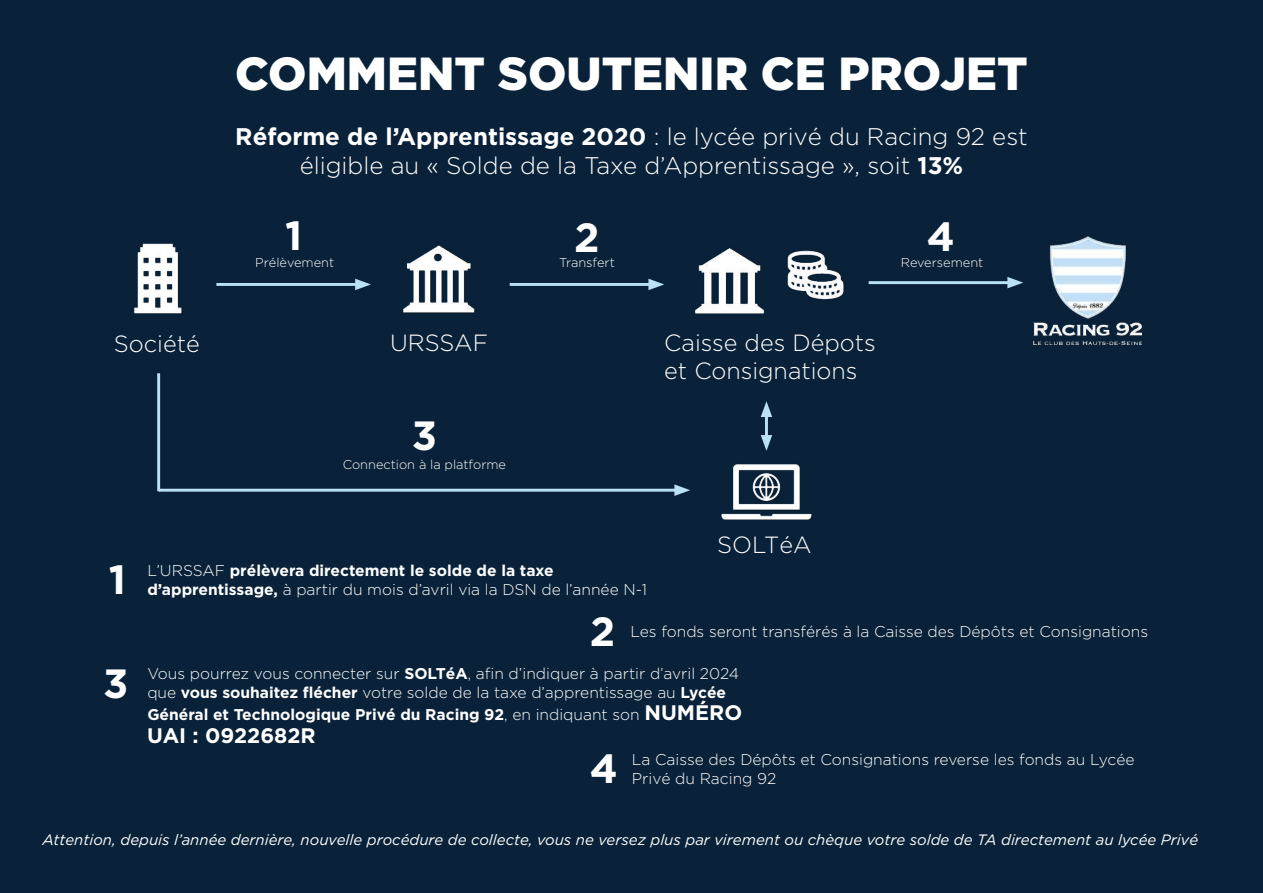
<style>
.page{position:relative;width:1263px;height:893px;background:#092239}
.page>*{position:absolute;margin:0;border:0;box-sizing:border-box;transform-origin:0 0}
.t1{font:900 46.35px "Gotham";color:#fff}
.t2{font:700 40.8px "Gotham";color:#fff}
.t3{font:300 24px/28.8px "Gotham";color:#fff;text-align:center}
.t4{font:300 23.4px/28px "Gotham";color:#fff}
.t5{font:700 21px "Gotham";color:#fff}
.t6{font:300 15.6px/18.8px "Gotham";color:#fff}
.t7{font:700 15.6px/18.8px "Gotham";color:#fff}
.t8{font:italic 15px "Gotham";color:#fff}
.t9{font:300 12.75px "Gotham";color:#fff}
.s1{font-weight:700}
.s2{font-weight:300}
.s3{font-size:21px}
</style>
<div class="page">
<img style="left:134px;top:243px;width:48px;height:71px">
<img style="left:403px;top:245px;width:72px;height:68px">
<img style="left:695px;top:248px;width:149px;height:66px">
<img style="left:721px;top:464px;width:91px;height:56px">
<img style="left:1033px;top:236px;width:108px;height:109px">
<hr style="left:216px;top:283px;width:145px;height:3px;background:#bbe1f6">
<svg style="left:355px;top:279px;width:16px;height:11px"></svg>
<hr style="left:510px;top:283px;width:144px;height:3px;background:#bbe1f6">
<svg style="left:648px;top:279px;width:16px;height:11px"></svg>
<hr style="left:869px;top:281px;width:144px;height:3px;background:#bbe1f6">
<svg style="left:1007px;top:277px;width:16px;height:11px"></svg>
<hr style="left:159px;top:489px;width:521px;height:3px;background:#bbe1f6">
<svg style="left:674px;top:484px;width:16px;height:12px"></svg>
<hr style="left:765px;top:411px;width:3px;height:30px;background:#bbe1f6">
<svg style="left:761px;top:435px;width:11px;height:16px"></svg>
<svg style="left:761px;top:401px;width:11px;height:16px"></svg>
<hr style="left:157px;top:373px;width:3px;height:118px;background:#bbe1f6">
<h1 class="t1" style="left:235px;top:47px;width:794px">COMMENT SOUTENIR CE PROJET</h1>
<h3 class="t3" style="left:235px;top:122px;width:794px"><span class="s1">Réforme de l’Apprentissage 2020</span> : le lycée privé du Racing 92 est éligible au « Solde de la Taxe d’Apprentissage », soit <span class="s1">13%</span></h3>
<h2 class="t2" style="left:285px;top:212px;width:19px">1</h2>
<h2 class="t2" style="left:574px;top:214px;width:27px">2</h2>
<h2 class="t2" style="left:927px;top:213px;width:30px">4</h2>
<p class="t9" style="left:255px;top:256px;width:80px">Prélèvement</p>
<p class="t9" style="left:559px;top:256px;width:57px">Transfert</p>
<p class="t9" style="left:901px;top:256px;width:84px">Reversement</p>
<h3 class="t4" style="left:114px;top:329px;width:87px">Société</h3>
<h3 class="t4" style="left:390px;top:328px;width:99px">URSSAF</h3>
<h3 class="t4" style="left:664px;top:328px;width:213px">Caisse des Dépots et Consignations</h3>
<h2 class="t2" style="left:412px;top:412px;width:27px">3</h2>
<p class="t9" style="left:343px;top:457px;width:165px">Connection à la platforme</p>
<h2 class="t2" style="left:109px;top:556px;width:19px">1</h2>
<h2 class="t2" style="left:103px;top:659px;width:27px">3</h2>
<h3 class="t4" style="left:717px;top:531px;width:96px">SOLTéA</h3>
<p class="t7" style="left:147px;top:561px;width:501px"><span class="s2">L’URSSAF</span> prélèvera directement le solde de la taxe d’apprentissage, <span class="s2">à partir du mois d’avril via la DSN de l’année N-1</span></p>
<p class="t6" style="left:630px;top:622px;width:519px">Les fonds seront transférés à la Caisse des Dépôts et Consignations</p>
<p class="t6" style="left:147px;top:664px;width:593px">Vous pourrez vous connecter sur <span class="s1">SOLTéA</span>, afin d’indiquer à partir d’avril 2024 que <span class="s1">vous souhaitez flécher</span> votre solde de la taxe d’apprentissage au <span class="s1">Lycée</span></p>
<p class="t7" style="left:147px;top:705px;width:596px">Général et Technologique Privé du Racing 92<span class="s2">, en indiquant son</span> <span class="s3">NUMÉRO</span></p>
<h3 class="t5" style="left:147px;top:723px;width:170px">UAI : 0922682R</h3>
<p class="t6" style="left:632px;top:750px;width:504px">La Caisse des Dépôts et Consignations reverse les fonds au Lycée<br>Privé du Racing 92</p>
<h2 class="t2" style="left:590px;top:608px;width:27px">2</h2>
<h2 class="t2" style="left:590px;top:745px;width:30px">4</h2>
<p class="t8" style="left:43px;top:831px;width:1157px">Attention, depuis l’année dernière, nouvelle procédure de collecte, vous ne versez plus par virement ou chèque votre solde de TA directement au lycée Privé</p>
</div>
